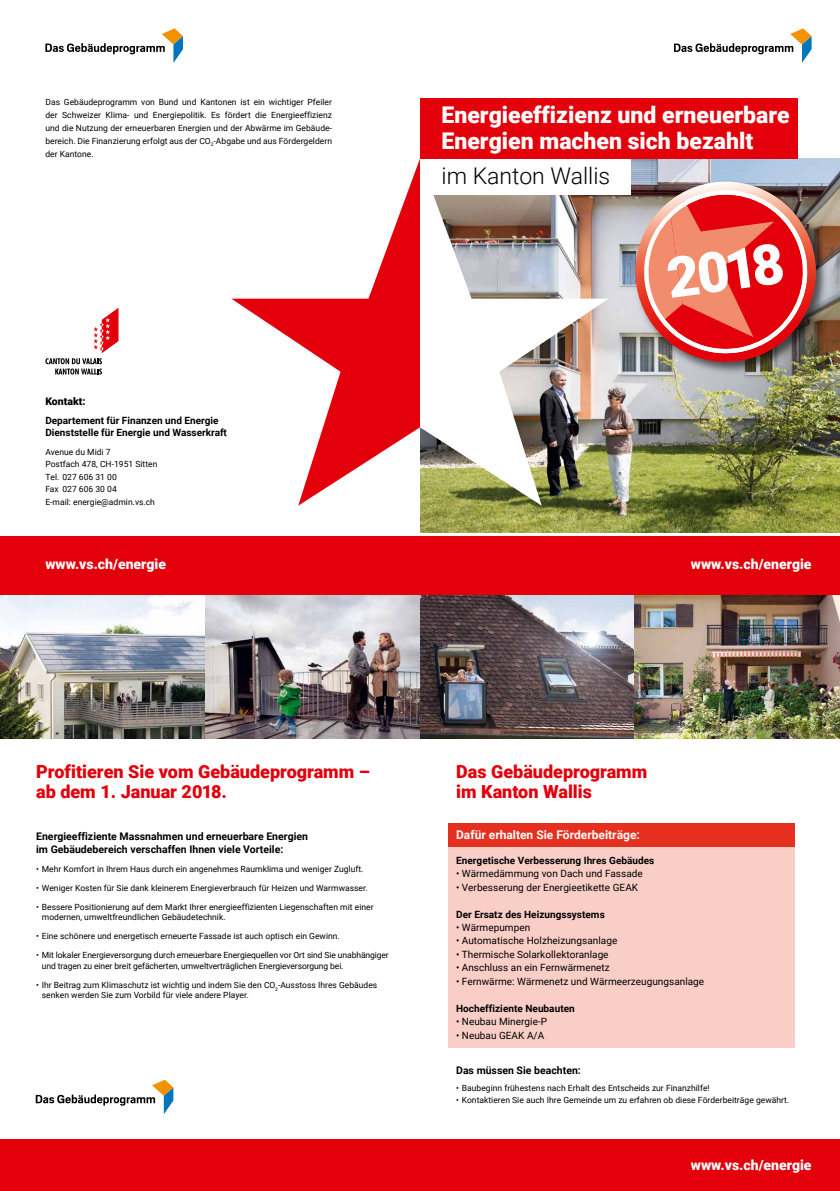
<style>
.page{position:relative;width:840px;height:1191px;background:#fff}
.page>*{position:absolute;margin:0;border:0;box-sizing:border-box;transform-origin:0 0}
.t1{font:900 56.1px "Roboto";color:#fff}
.t2{font:900 23px/26px "Roboto";color:#fff}
.t3{font:300 23px "Roboto";color:#000}
.t4{font:900 18px/20px "Roboto";color:#e3000b}
.t5{font:900 14px "Roboto";color:#fff}
.t6{font:700 12px "Roboto";color:#fff}
.t7{font:700 10.5px/12.5px "Roboto";color:#000}
.t8{font:900 10.5px "Roboto";color:#000}
.t9{font:10px "Roboto";letter-spacing:.005em;color:#000}
.t10{font:700 10px/12.5px "Roboto";letter-spacing:.005em;color:#000}
.t11{font:8.5px/12.5px "Roboto";letter-spacing:.005em;color:#000}
</style>
<div class="page">
<img style="left:420px;top:159px;width:419px;height:373px">
<svg style="left:674px;top:28px;width:137px;height:35px"></svg>
<svg style="left:45px;top:28px;width:138px;height:35px"></svg>
<div style="left:420px;top:536px;width:419px;height:59px;background:#e3000b"></div>
<img style="left:420px;top:195px;width:188px;height:310px">
<div style="left:0;top:536px;width:420px;height:59px;background:#e3000b"></div>
<svg style="left:231px;top:158px;width:189px;height:347px"></svg>
<div style="left:420px;top:158px;width:209px;height:37px;background:#fff"></div>
<div style="left:420px;top:98px;width:377px;height:60px;background:#e3000b"></div>
<svg style="left:45px;top:308px;width:73px;height:66px"></svg>
<div style="left:448px;top:823px;width:346px;height:224px;background:#f9cec7"></div>
<img style="left:0;top:595px;width:839px;height:143px">
<div style="left:420px;top:1140px;width:419px;height:51px;background:#e3000b"></div>
<div style="left:0;top:1140px;width:420px;height:51px;background:#e3000b"></div>
<div style="left:448px;top:823px;width:346px;height:23px;background:#e6301f"></div>
<svg style="left:36px;top:1079px;width:137px;height:35px"></svg>
<div style="left:633px;top:179px;width:195px;height:196px;background:#000;opacity:.6"></div>
<img style="left:629px;top:176px;width:192px;height:192px">
<p class="t11" style="left:45px;top:95px;width:288px;line-height:13px;text-align:justify">Das Gebäudeprogramm von Bund und Kantonen ist ein wichtiger Pfeiler der Schweizer Klima- und Energiepolitik. Es fördert die Energieeffizienz und die Nutzung der erneuerbaren Energien und der Abwärme im Gebäude&shy;bereich. Die Finanzierung erfolgt aus der CO<sub>2</sub>-Abgabe und aus Fördergeldern der Kantone.</p>
<p class="t8" style="left:45px;top:394px;width:42px">Kontakt:</p>
<p class="t10" style="left:45px;top:413px;width:183px">Departement für Finanzen und Energie<br>Dienststelle für Energie und Wasserkraft</p>
<p class="t11" style="left:45px;top:445px;width:113px">Avenue du Midi 7<br>Postfach 478, CH-1951 Sitten<br>Tel. 027 606 31 00<br>Fax 027 606 30 04<br>E-mail: energie@admin.vs.ch</p>
<h2 class="t2" style="left:441px;top:101px;width:349px">Energieeffizienz und erneuerbare<br>Energien machen sich bezahlt</h2>
<h2 class="t3" style="left:441px;top:160px;width:170px">im Kanton Wallis</h2>
<h1 class="t1" style="left:661px;top:240px;width:119px;rotate:-8deg">2018</h1>
<h3 class="t5" style="left:45px;top:554px;width:122px">www.vs.ch/energie</h3>
<h3 class="t5" style="left:690px;top:554px;width:122px">www.vs.ch/energie</h3>
<h3 class="t4" style="left:36px;top:761px;width:335px">Profitieren Sie vom Gebäudeprogramm – ab dem 1. Januar 2018.</h3>
<p class="t7" style="left:36px;top:830px;width:273px">Energieeffiziente Massnahmen und erneuerbare Energien im Gebäudebereich verschaffen Ihnen viele Vorteile:</p>
<p class="t11" style="left:36px;top:862px;width:328px">• Mehr Komfort in Ihrem Haus durch ein angenehmes Raumklima und weniger Zugluft.</p>
<p class="t11" style="left:36px;top:881px;width:333px">• Weniger Kosten für Sie dank kleinerem Energieverbrauch für Heizen und Warmwasser.</p>
<p class="t11" style="left:42px;top:901px;width:333px;line-height:10.5px;text-indent:-6px">• Bessere Positionierung auf dem Markt Ihrer energieeffizienten Liegenschaften mit einer modernen, umweltfreundlichen Gebäudetechnik.</p>
<p class="t11" style="left:36px;top:929px;width:305px">• Eine schönere und energetisch erneuerte Fassade ist auch optisch ein Gewinn.</p>
<p class="t11" style="left:42px;top:949px;width:348px;line-height:10.5px;text-indent:-6px">• Mit lokaler Energieversorgung durch erneuerbare Energiequellen vor Ort sind Sie unabhängiger und tragen zu einer breit gefächerten, umweltverträglichen Energieversorgung bei.</p>
<p class="t11" style="left:42px;top:979px;width:337px;line-height:10.5px;text-indent:-6px">• Ihr Beitrag zum Klimaschutz ist wichtig und indem Sie den CO<sub>2</sub>-Ausstoss Ihres Gebäudes senken werden Sie zum Vorbild für viele andere Player.</p>
<h3 class="t4" style="left:456px;top:761px;width:192px">Das Gebäudeprogramm im Kanton Wallis</h3>
<h3 class="t6" style="left:456px;top:826px;width:185px">Dafür erhalten Sie Förderbeiträge:</h3>
<p class="t10" style="left:456px;top:853px;width:199px">Energetische Verbesserung Ihres Gebäudes</p>
<p class="t9" style="left:456px;top:866px;width:188px">• Wärmedämmung von Dach und Fassade</p>
<p class="t9" style="left:456px;top:880px;width:183px">• Verbesserung der Energieetikette GEAK</p>
<p class="t10" style="left:456px;top:907px;width:150px">Der Ersatz des Heizungssystems</p>
<p class="t9" style="left:456px;top:920px;width:76px">• Wärmepumpen</p>
<p class="t9" style="left:456px;top:934px;width:162px">• Automatische Holzheizungsanlage</p>
<p class="t9" style="left:456px;top:947px;width:154px">• Thermische Solarkollektoranlage</p>
<p class="t9" style="left:456px;top:961px;width:155px">• Anschluss an ein Fernwärmenetz</p>
<p class="t9" style="left:456px;top:974px;width:249px">• Fernwärme: Wärmenetz und Wärmeerzeugungsanlage</p>
<p class="t10" style="left:456px;top:1001px;width:120px">Hocheffiziente Neubauten</p>
<p class="t9" style="left:456px;top:1014px;width:92px">• Neubau Minergie-P</p>
<p class="t9" style="left:456px;top:1028px;width:89px">• Neubau GEAK A/A</p>
<p class="t7" style="left:456px;top:1064px;width:126px">Das müssen Sie beachten:</p>
<p class="t11" style="left:456px;top:1081px;width:255px">• Baubeginn frühestens nach Erhalt des Entscheids zur Finanzhilfe!</p>
<p class="t11" style="left:456px;top:1093px;width:334px">• Kontaktieren Sie auch Ihre Gemeinde um zu erfahren ob diese Förderbeiträge gewährt.</p>
<h3 class="t5" style="left:690px;top:1155px;width:122px">www.vs.ch/energie</h3>
</div>
